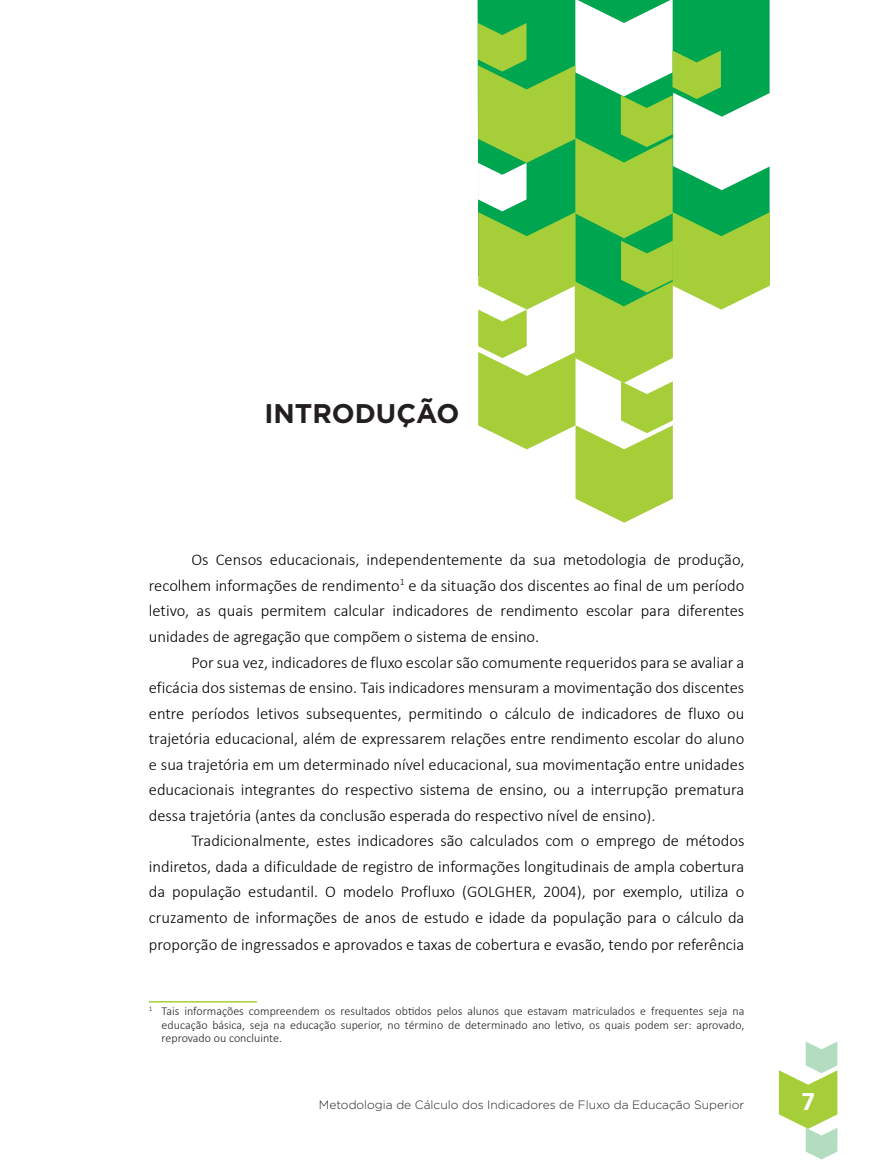
<style>
.page{position:relative;width:872px;height:1170px;background:#fff}
.page>*{position:absolute;margin:0;border:0;box-sizing:border-box;transform-origin:0 0}
.t1{font:700 27px "Gotham";color:#231f20}
.t2{font:700 27px "Calibri";color:#fff}
.t3{font:300 16.5px/25.5px "Calibri";color:#000;text-align:justify}
.t4{font:300 12px/13.5px "Calibri";color:#231f20;text-align:justify}
.t5{font:300 12px "Gotham";color:#231f20}
</style>
<div class="page">
<svg style="left:478px;top:0;width:292px;height:522px"></svg>
<svg style="left:779px;top:1042px;width:58px;height:117px"></svg>
<hr style="left:149px;top:1000px;width:108px;height:2px;background:#a6ce39">
<h1 class="t1" style="left:264px;top:395px;width:21px">INTRODUÇÃO</h1>
<p class="t3" style="left:149px;top:547px;width:597px;text-indent:43px">Os Censos educacionais, independentemente da sua metodologia de produção, recolhem informações de rendimento<sup>1</sup> e da situação dos discentes ao final de um período letivo, as quais permitem calcular indicadores de rendimento escolar para diferentes unidades de agregação que compõem o sistema de ensino.</p>
<p class="t3" style="left:149px;top:649px;width:597px;text-indent:43px">Por sua vez, indicadores de fluxo escolar são comumente requeridos para se avaliar a eficácia dos sistemas de ensino. Tais indicadores mensuram a movimentação dos discentes entre períodos letivos subsequentes, permitindo o cálculo de indicadores de fluxo ou trajetória educacional, além de expressarem relações entre rendimento escolar do aluno e sua trajetória em um determinado nível educacional, sua movimentação entre unidades educacionais integrantes do respectivo sistema de ensino, ou a interrupção prematura dessa trajetória (antes da conclusão esperada do respectivo nível de ensino).</p>
<p class="t3" style="left:149px;top:827px;width:597px;text-indent:43px">Tradicionalmente, estes indicadores são calculados com o emprego de métodos indiretos, dada a dificuldade de registro de informações longitudinais de ampla cobertura da população estudantil. O modelo Profluxo (GOLG</p>
<p class="t3" style="left:149px;top:878px;width:597px;text-align:right">HER, 2004), por exemplo, utiliza o<br>cruzamento de informações de anos de estudo e idade da população para o cálculo da</p>
<p class="t3" style="left:149px;top:931px;width:597px">proporção de ingressados e aprovados e taxas de cobertura e evasão, tendo por referência</p>
<p class="t4" style="left:162px;top:1004px;width:584px;text-indent:-13px"><sup>1</sup> Tais informações compreendem os resultados obtidos pelos alunos que estavam matriculados e frequentes seja na educação básica, seja na educação superior, no término de determinado ano letivo, os quais podem ser: aprovado, reprovado ou concluinte.</p>
<p class="t5" style="left:319px;top:1097px;width:427px">Metodologia de Cálculo dos Indicadores de Fluxo da Educação Superior</p>
<h1 class="t2" style="left:801px;top:1083px;width:15px">7</h1>
</div>
